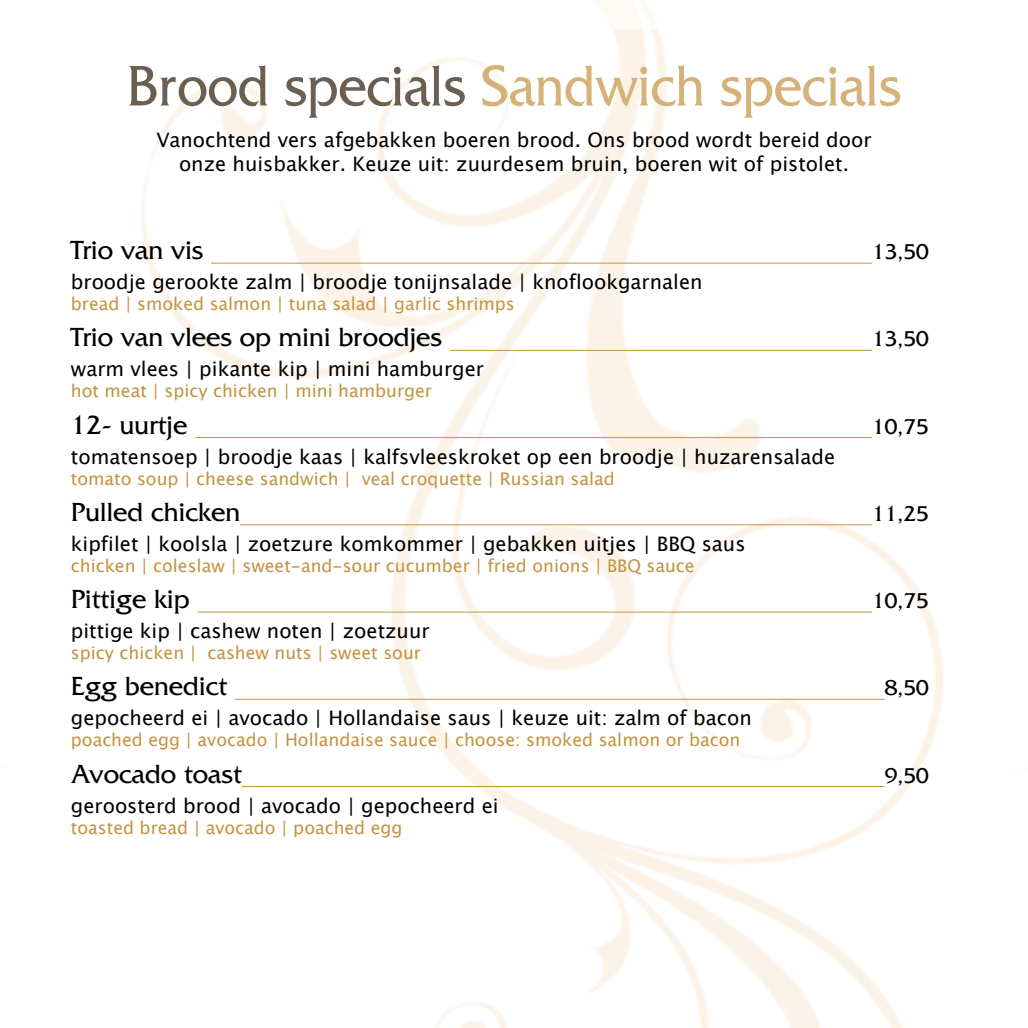
<style>
.page{position:relative;width:1028px;height:1028px;background:#fff}
.page>*{position:absolute;margin:0;border:0;box-sizing:border-box;transform-origin:0 0}
.t1{font:60px "Friz Quadrata Std";color:#d5b279;scale:.9 1}
.t2{font:27.5px "Friz Quadrata Std";color:#000}
.t3{font:22.5px "Friz Quadrata Std";color:#000}
.t4{font:20px/24px "Lucida Grande";color:#000;text-align:center}
.t5{font:17.5px "Lucida Grande";color:#c49341}
.s1{color:#6a5f51}
</style>
<div class="page">
<img style="left:142px;top:0;width:801px;height:1028px">
<hr style="left:211px;top:263px;width:661px;height:1px;background:#c49341">
<hr style="left:450px;top:350px;width:422px;height:1px;background:#c49341">
<hr style="left:195px;top:437px;width:677px;height:1px;background:#c49341">
<hr style="left:240px;top:524px;width:632px;height:1px;background:#c49341">
<hr style="left:197px;top:611px;width:675px;height:1px;background:#c49341">
<hr style="left:235px;top:699px;width:649px;height:1px;background:#c49341">
<hr style="left:242px;top:786px;width:642px;height:1px;background:#c49341">
<h1 class="t1" style="left:127px;top:52px;width:862px"><span class="s1">Brood specials</span> Sandwich specials</h1>
<p class="t4" style="left:156px;top:128px;width:716px">Vanochtend vers afgebakken boeren brood. Ons brood wordt bereid door onze huisbakker. Keuze uit: zuurdesem bruin, boeren wit of pistolet.</p>
<h2 class="t2" style="left:71px;top:235px;width:134px">Trio van vis</h2>
<p class="t3" style="left:872px;top:239px;width:58px">13,50</p>
<p class="t4" style="left:71px;top:270px;width:633px">broodje gerookte zalm | broodje tonijnsalade | knoflookgarnalen</p>
<p class="t5" style="left:71px;top:294px;width:445px">bread | smoked salmon | tuna salad | garlic shrimps</p>
<h2 class="t2" style="left:71px;top:322px;width:373px">Trio van vlees op mini broodjes</h2>
<p class="t3" style="left:872px;top:326px;width:58px">13,50</p>
<p class="t4" style="left:71px;top:357px;width:414px">warm vlees | pikante kip | mini hamburger</p>
<p class="t5" style="left:71px;top:381px;width:362px">hot meat | spicy chicken | mini hamburger</p>
<h2 class="t2" style="left:71px;top:409px;width:118px">12- uurtje</h2>
<p class="t3" style="left:872px;top:414px;width:58px">10,75</p>
<p class="t4" style="left:71px;top:445px;width:765px">tomatensoep | broodje kaas | kalfsvleeskroket op een broodje | huzarensalade</p>
<p class="t5" style="left:71px;top:468px;width:545px">tomato soup | cheese sandwich | veal croquette | Russian salad</p>
<h2 class="t2" style="left:71px;top:496px;width:171px">Pulled chicken</h2>
<p class="t3" style="left:872px;top:501px;width:58px">11,25</p>
<p class="t4" style="left:71px;top:532px;width:676px">kipfilet | koolsla | zoetzure komkommer | gebakken uitjes | BBQ saus</p>
<p class="t5" style="left:71px;top:555px;width:625px">chicken | coleslaw | sweet-and-sour cucumber | fried onions | BBQ sauce</p>
<h2 class="t2" style="left:71px;top:584px;width:120px">Pittige kip</h2>
<p class="t3" style="left:872px;top:588px;width:58px">10,75</p>
<p class="t4" style="left:71px;top:619px;width:360px">pittige kip | cashew noten | zoetzuur</p>
<p class="t5" style="left:71px;top:643px;width:351px">spicy chicken | cashew nuts | sweet sour</p>
<h2 class="t2" style="left:71px;top:671px;width:158px">Egg benedict</h2>
<p class="t3" style="left:884px;top:675px;width:46px">8,50</p>
<p class="t4" style="left:71px;top:706px;width:682px">gepocheerd ei | avocado | Hollandaise saus | keuze uit: zalm of bacon</p>
<p class="t5" style="left:71px;top:730px;width:671px">poached egg | avocado | Hollandaise sauce | choose: smoked salmon or bacon</p>
<h2 class="t2" style="left:71px;top:758px;width:172px">Avocado toast</h2>
<p class="t3" style="left:884px;top:762px;width:46px">9,50</p>
<p class="t4" style="left:71px;top:793px;width:429px">geroosterd brood | avocado | gepocheerd ei</p>
<p class="t5" style="left:71px;top:817px;width:333px">toasted bread | avocado | poached egg</p>
</div>
